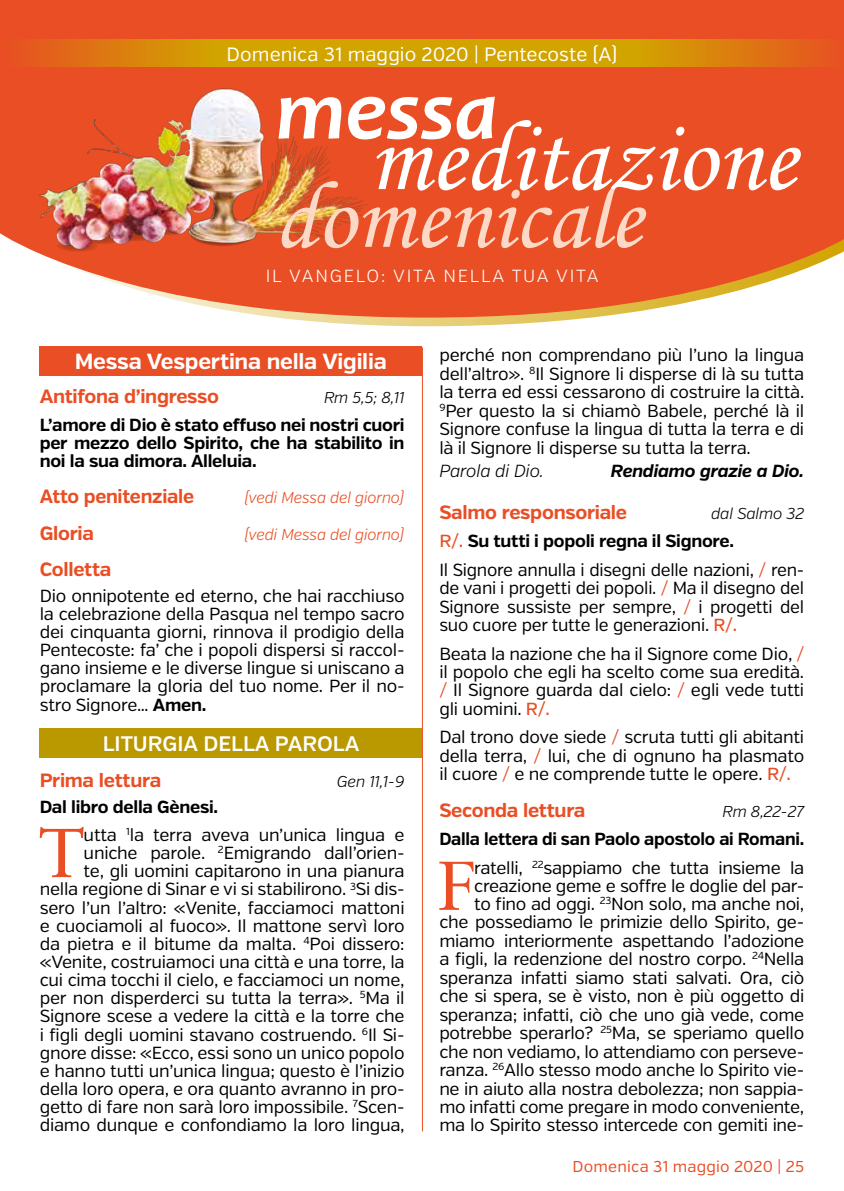
<style>
.page{position:relative;width:844px;height:1191px;background:#fff}
.page>*{position:absolute;margin:0;border:0;box-sizing:border-box;transform-origin:0 0}
.t1{font:italic 700 85.58px "Candara";color:#fff}
.t2{font:69.12px "Sabon";color:#e94e24}
.t3{font:700 21.88px "Verb";letter-spacing:-.01em;color:#fff}
.t4{font:600 21px "Verb";color:#fff}
.t5{font:700 19.25px "Verb";letter-spacing:-.015em;color:#e94e24}
.t6{font:19.25px "Verb";color:#fff}
.t7{font:17.5px/18.4px "Verb";letter-spacing:-.015em;color:#000;text-align:justify}
.t8{font:700 17.5px/18.2px "Verb";letter-spacing:-.015em;color:#000;text-align:justify}
.t9{font:300 17.5px "Verb";letter-spacing:.1em;color:#fff}
.t10{font:italic 700 17.5px "Verb";letter-spacing:-.015em;color:#000}
.t11{font:italic 300 17.5px "Verb";letter-spacing:-.015em;color:#000}
.t12{font:italic 300 15.75px "Verb";letter-spacing:-.015em;color:#e94e24}
.t13{font:italic 300 15.75px "Verb";letter-spacing:-.015em;color:#000}
.t14{font:15.75px "Verb";letter-spacing:.01em;color:#e94e24}
.s1{font-weight:700}
.s2{font-weight:500;color:#e94e24}
.s3{color:#e94e24}
</style>
<div class="page">
<div style="left:40px;top:346px;width:382px;height:30px;background:#e94e24"></div>
<div style="left:40px;top:728px;width:382px;height:30px;background:#b99800"></div>
<hr style="left:422px;top:347px;width:1px;height:784px;background:#e94e24">
<svg style="left:273px;top:317px;width:322px;height:9px"></svg>
<svg style="left:0;top:0;width:843px;height:317px;background:#eb663e"></svg>
<svg style="left:0;top:40px;width:843px;height:27px;background:#d78e08"></svg>
<img style="left:14px;top:83px;width:362px;height:181px">
<svg style="left:281px;top:120px;width:519px;height:128px;background:#eb6e4a"></svg>
<p class="t6" style="left:226px;top:43px;width:392px">Domenica 31 maggio 2020 | Pentecoste (A)</p>
<h1 class="t1" style="left:275px;top:57px;width:223px">messa</h1>
<p class="t9" style="left:265px;top:265px;width:334px">IL VANGELO: VITA NELLA TUA VITA</p>
<p class="t3" style="left:75px;top:348px;width:313px">Messa Vespertina nella Vigilia</p>
<p class="t5" style="left:40px;top:384px;width:181px">Antifona d’ingresso</p>
<p class="t13" style="left:324px;top:388px;width:82px">Rm 5,5; 8,11</p>
<p class="t8" style="left:40px;top:416px;width:366px">L’amore di Dio è stato effuso nei nostri cuori per mezzo dello Spirito, che ha stabilito in noi la sua dimora. Alleluia.</p>
<p class="t5" style="left:40px;top:485px;width:156px">Atto penitenziale</p>
<p class="t12" style="left:245px;top:488px;width:161px">(vedi Messa del giorno)</p>
<p class="t5" style="left:40px;top:521px;width:56px">Gloria</p>
<p class="t12" style="left:245px;top:525px;width:161px">(vedi Messa del giorno)</p>
<p class="t5" style="left:40px;top:557px;width:73px">Colletta</p>
<p class="t7" style="left:40px;top:586px;width:366px">Dio onnipotente ed eterno, che hai racchiuso la celebrazione della Pasqua nel tempo sacro dei cinquanta giorni, rinnova il prodigio della Pentecoste: fa’ che i popoli dispersi si raccol&shy;gano insieme e le diverse lingue si uniscano a proclamare la gloria del tuo nome. Per il no&shy;stro Signore… <span class="s1">Amen.</span></p>
<p class="t4" style="left:103px;top:731px;width:258px">LITURGIA DELLA PAROLA</p>
<p class="t5" style="left:40px;top:769px;width:123px">Prima lettura</p>
<p class="t13" style="left:337px;top:772px;width:69px">Gen 11,1-9</p>
<p class="t8" style="left:40px;top:798px;width:180px">Dal libro della Gènesi.</p>
<h2 class="t2" style="left:39px;top:812px;width:48px">T</h2>
<p class="t7" style="left:40px;top:826px;width:366px;text-align:right">utta <sup>1</sup>la terra aveva un’unica lingua e uniche parole. <sup>2</sup>Emigrando dall’orien-<br>te, gli uomini capitarono in una pianura<br>nella regione di Sinar e vi si stabilirono. <sup>3</sup>Si dis&shy;sero l’un l’altro: «Venite, facciamoci mattoni e cuociamoli al fuoco». Il mattone servì loro da pietra e il bitume da malta. <sup>4</sup>Poi dissero: «Venite, costruiamoci una città e una torre, la cui cima tocchi il cielo, e facciamoci un nome, per non disperderci su tutta la terra». <sup>5</sup>Ma il Signore scese a vedere la città e la torre che i figli degli uomini stavano costruendo. <sup>6</sup>Il Si&shy;gnore disse: «Ecco, essi sono un unico popolo e hanno tutti un’unica lingua; questo è l’inizio della loro opera, e ora quanto avranno in pro&shy;getto di fare non sarà loro impossibile. <sup>7</sup>Scen&shy;diamo dunque e confondiamo la loro lingua,</p>
<p class="t7" style="left:439px;top:346px;width:366px">perché non comprendano più l’uno la lingua dell’altro». <sup>8</sup>Il Signore li disperse di là su tutta la terra ed essi cessarono di costruire la città.<br><sup>9</sup>Per questo la si chiamò Babele, perché là il Signore confuse la lingua di tutta la terra e di là il Signore li disperse su tutta la terra.</p>
<p class="t11" style="left:439px;top:460px;width:106px">Parola di Dio.</p>
<p class="t10" style="left:610px;top:460px;width:195px">Rendiamo grazie a Dio.</p>
<p class="t5" style="left:439px;top:500px;width:189px">Salmo responsoriale</p>
<p class="t13" style="left:711px;top:504px;width:94px">dal Salmo 32</p>
<p class="t7" style="left:439px;top:527px;width:366px;line-height:28.3px"><span class="s2">R/.</span> <span class="s1">Su tutti i popoli regna il Signore.<br></span>Il Signore annulla i disegni delle nazioni, <span class="s3">/</span> ren-</p>
<p class="t7" style="left:439px;top:579px;width:366px">de vani i progetti dei popoli. <span class="s3">/</span> Ma il disegno del Signore sussiste per sempre, <span class="s3">/</span> i progetti del suo cuore per tutte le generazioni. <span class="s2">R/.</span></p>
<p class="t7" style="left:439px;top:644px;width:366px">Beata la nazione che ha il Signore come Dio, <span class="s3">/ </span>il popolo che egli ha scelto come sua eredità. <span class="s3">/</span> Il Signore guarda dal cielo: <span class="s3">/</span> egli vede tutti gli uomini. <span class="s2">R/.</span></p>
<p class="t7" style="left:439px;top:728px;width:366px">Dal trono dove siede <span class="s3">/</span> scruta tutti gli abitanti della terra, <span class="s3">/</span> lui, che di ognuno ha plasmato il cuore <span class="s3">/</span> e ne comprende tutte le opere. <span class="s2">R/.</span></p>
<p class="t5" style="left:439px;top:798px;width:147px">Seconda lettura</p>
<p class="t13" style="left:722px;top:802px;width:83px">Rm 8,22-27</p>
<p class="t8" style="left:439px;top:830px;width:366px">Dalla lettera di san Paolo apostolo ai Romani.</p>
<h2 class="t2" style="left:437px;top:844px;width:40px">F</h2>
<p class="t7" style="left:439px;top:859px;width:366px;text-align:right">ratelli, <sup>22</sup>sappiamo che tutta insieme la creazione geme e soffre le doglie del par-<br>to fino ad oggi. <sup>23</sup>Non solo, ma anche noi,<br>che possediamo le primizie dello Spirito, ge&shy;miamo interiormente aspettando l’adozione a figli, la redenzione del nostro corpo. <sup>24</sup>Nella speranza infatti siamo stati salvati. Ora, ciò che si spera, se è visto, non è più oggetto di speranza; infatti, ciò che uno già vede, come potrebbe sperarlo? <sup>25</sup>Ma, se speriamo quello che non vediamo, lo attendiamo con perseve&shy;ranza. <sup>26</sup>Allo stesso modo anche lo Spirito vie&shy;ne in aiuto alla nostra debolezza; non sappia&shy;mo infatti come pregare in modo conveniente, ma lo Spirito stesso intercede con gemiti ine-</p>
<p class="t14" style="left:572px;top:1157px;width:233px">Domenica 31 maggio 2020 | 25</p>
</div>
